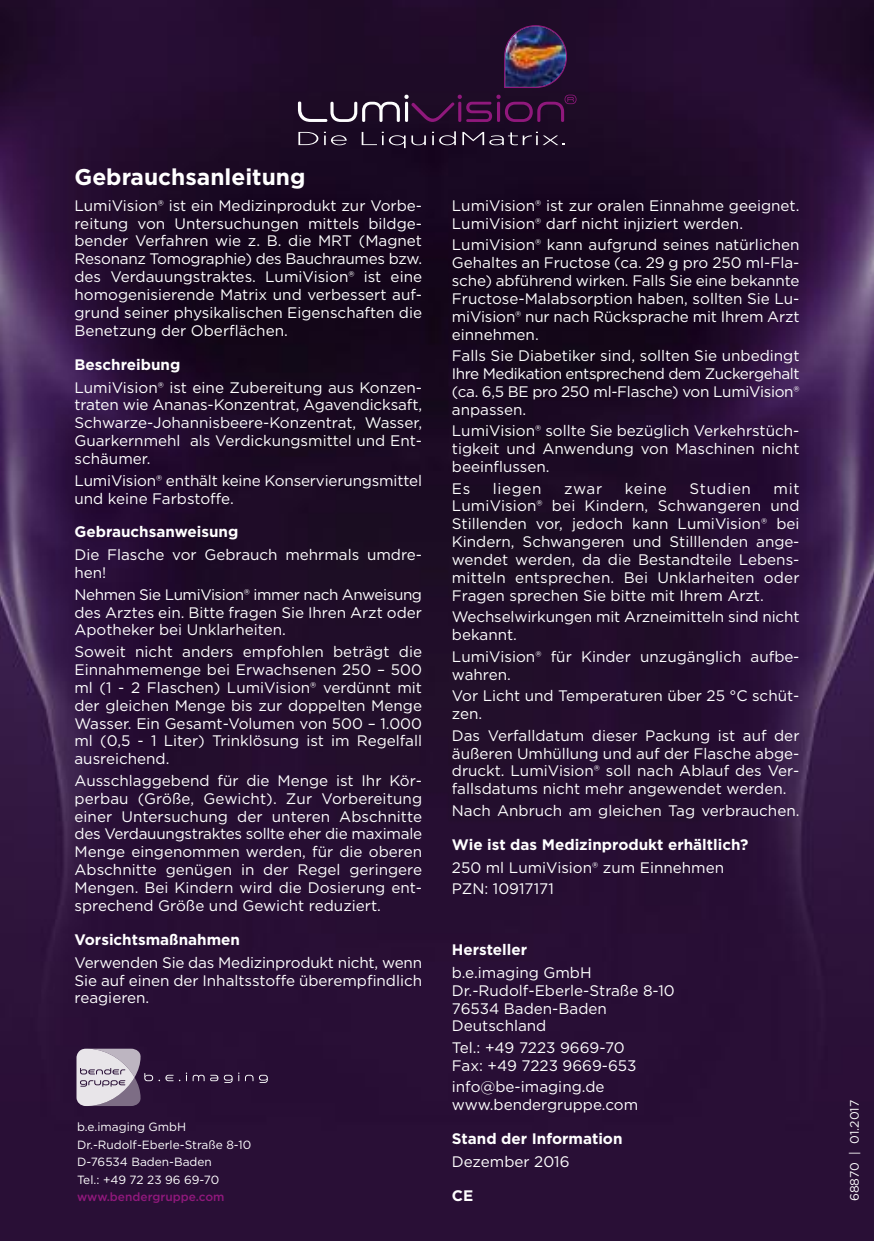
<style>
.page{position:relative;width:874px;height:1241px;background:#fff}
.page>*{position:absolute;margin:0;border:0;box-sizing:border-box;transform-origin:0 0}
.t1{font:700 22.75px "Gotham";color:#fff}
.t2{font:15.22px/17.8px "Gotham";color:#fff;text-align:justify}
.t3{font:700 15.22px "Gotham";color:#fff}
.t4{font:15.22px "Gotham";letter-spacing:.04em;color:#fff}
.t5{font:12.25px "Gotham";color:#fff}
.t6{font:11.9px/17.5px "Gotham";color:#fff}
.t7{font:500 11.9px "Gotham";color:#90187c}
</style>
<div class="page">
<img style="left:0;top:0;width:873px;height:1240px">
<svg style="left:298px;top:95px;width:278px;height:27px;background:#3e2041"></svg>
<svg style="left:298px;top:132px;width:20px;height:13px"></svg>
<svg style="left:324px;top:132px;width:22px;height:13px"></svg>
<svg style="left:361px;top:132px;width:44px;height:16px"></svg>
<svg style="left:411px;top:135px;width:14px;height:10px"></svg>
<svg style="left:432px;top:131px;width:23px;height:14px"></svg>
<svg style="left:462px;top:132px;width:102px;height:13px"></svg>
<img style="left:503px;top:25px;width:63px;height:63px">
<svg style="left:76px;top:1048px;width:97px;height:57px;background:#8d7f94"></svg>
<svg style="left:186px;top:1072px;width:18px;height:8px"></svg>
<svg style="left:210px;top:1074px;width:8px;height:6px"></svg>
<svg style="left:224px;top:1074px;width:8px;height:8px"></svg>
<svg style="left:245px;top:1074px;width:8px;height:6px"></svg>
<svg style="left:259px;top:1074px;width:9px;height:8px"></svg>
<h1 class="t1" style="left:74px;top:168px;width:232px">Gebrauchsanleitung</h1>
<p class="t2" style="left:74px;top:198px;width:349px">LumiVision® ist ein Medizinprodukt zur Vorbe&shy;reitung von Untersuchungen mittels bildge&shy;bender Verfahren wie z. B. die MRT (Magnet Resonanz Tomographie) des Bauchraumes bzw. des Verdauungstraktes. LumiVision® ist eine homogenisierende Matrix und verbessert auf&shy;grund seiner physikalischen Eigenschaften die Benetzung der Oberflächen.</p>
<p class="t3" style="left:74px;top:359px;width:107px">Beschreibung</p>
<p class="t2" style="left:74px;top:379px;width:349px">LumiVision® ist eine Zubereitung aus Konzen&shy;traten wie Ananas-Konzentrat, Agavendicksaft, Schwarze-Johannisbeere-Konzentrat, Wasser, Guarkernmehl als Verdickungsmittel und Ent&shy;schäumer.</p>
<p class="t2" style="left:74px;top:472px;width:349px">LumiVision® enthält keine Konservierungsmittel und keine Farbstoffe.</p>
<p class="t3" style="left:74px;top:526px;width:165px">Gebrauchsanweisung</p>
<p class="t2" style="left:74px;top:547px;width:349px">Die Flasche vor Gebrauch mehrmals umdre&shy;hen!</p>
<p class="t2" style="left:74px;top:586px;width:349px">Nehmen Sie LumiVision® immer nach Anweisung des Arztes ein. Bitte fragen Sie Ihren Arzt oder Apotheker bei Unklarheiten.</p>
<p class="t2" style="left:74px;top:644px;width:349px">Soweit nicht anders empfohlen beträgt die Einnahmemenge bei Erwachsenen 250 – 500 ml (1 - 2 Flaschen) LumiVision® verdünnt mit der gleichen Menge bis zur doppelten Menge Wasser. Ein Gesamt-Volumen von 500 – 1.000 ml (0,5 - 1 Liter) Trinklösung ist im Regelfall ausreichend.</p>
<p class="t2" style="left:74px;top:772px;width:349px">Ausschlaggebend für die Menge ist Ihr Kör&shy;perbau (Größe, Gewicht). Zur Vorbereitung einer Untersuchung der unteren Abschnitte des Verdauungstraktes sollte eher die maximale Menge eingenommen werden, für die oberen Abschnitte genügen in der Regel geringere Mengen. Bei Kindern wird die Dosierung ent&shy;sprechend Größe und Gewicht reduziert.</p>
<p class="t3" style="left:74px;top:934px;width:167px">Vorsichtsmaßnahmen</p>
<p class="t2" style="left:74px;top:954px;width:349px">Verwenden Sie das Medizinprodukt nicht, wenn Sie auf einen der Inhaltsstoffe überempfindlich reagieren.</p>
<p class="t6" style="left:77px;top:1118px;width:176px">b.e.imaging GmbH<br>Dr.-Rudolf-Eberle-Straße 8-10<br>D-76534 Baden-Baden<br>Tel.: +49 72 23 96 69-70</p>
<p class="t7" style="left:77px;top:1192px;width:149px">www.bendergruppe.com</p>
<p class="t2" style="left:451px;top:198px;width:349px">LumiVision® ist zur oralen Einnahme geeignet.<br>LumiVision® darf nicht injiziert werden.</p>
<p class="t2" style="left:451px;top:237px;width:349px">LumiVision® kann aufgrund seines natürlichen Gehaltes an Fructose (ca. 29 g pro 250 ml-Fla&shy;sche) abführend wirken. Falls Sie eine bekannte Fructose-Malabsorption haben, sollten Sie Lu&shy;miVision® nur nach Rücksprache mit Ihrem Arzt einnehmen.</p>
<p class="t2" style="left:451px;top:348px;width:349px">Falls Sie Diabetiker sind, sollten Sie unbedingt Ihre Medikation entsprechend dem Zuckergehalt (ca. 6,5 BE pro 250 ml-Flasche) von LumiVision® anpassen.</p>
<p class="t2" style="left:451px;top:423px;width:349px">LumiVision® sollte Sie bezüglich Verkehrstüch&shy;tigkeit und Anwendung von Maschinen nicht beeinflussen.</p>
<p class="t2" style="left:451px;top:480px;width:20px">Es</p>
<p class="t2" style="left:492px;top:480px;width:50px">liegen</p>
<p class="t2" style="left:564px;top:480px;width:40px">zwar</p>
<p class="t2" style="left:624px;top:480px;width:44px">keine</p>
<p class="t4" style="left:689px;top:483px;width:63px">Studien</p>
<p class="t2" style="left:451px;top:480px;width:349px;text-indent:321px">mit LumiVision® bei Kindern, Schwangeren und Stillenden vor, jedoch kann LumiVision® bei Kindern, Schwangeren und Stilllenden ange&shy;wendet werden, da die Bestandteile Lebens&shy;mitteln entsprechen. Bei Unklarheiten oder Fragen sprechen Sie bitte mit Ihrem Arzt.</p>
<p class="t2" style="left:451px;top:609px;width:349px">Wechselwirkungen mit Arzneimitteln sind nicht bekannt.</p>
<p class="t2" style="left:451px;top:648px;width:349px">LumiVision® für Kinder unzugänglich aufbe&shy;wahren.</p>
<p class="t2" style="left:451px;top:688px;width:349px">Vor Licht und Temperaturen über 25 °C schüt&shy;zen.</p>
<p class="t2" style="left:451px;top:727px;width:349px">Das Verfalldatum dieser Packung ist auf der äußeren Umhüllung und auf der Flasche abge&shy;druckt. LumiVision® soll nach Ablauf des Ver&shy;fallsdatums nicht mehr angewendet werden.</p>
<p class="t2" style="left:451px;top:802px;width:349px">Nach Anbruch am gleichen Tag verbrauchen.</p>
<p class="t3" style="left:451px;top:839px;width:298px">Wie ist das Medizinprodukt erhältlich?</p>
<p class="t2" style="left:451px;top:857px;width:273px;line-height:21.5px">250 ml LumiVision® zum Einnehmen<br>PZN: 10917171</p>
<p class="t3" style="left:451px;top:944px;width:77px">Hersteller</p>
<p class="t2" style="left:451px;top:964px;width:224px;text-align:left">b.e.imaging GmbH<br>Dr.-Rudolf-Eberle-Straße 8-10<br>76534 Baden-Baden<br>Deutschland</p>
<p class="t2" style="left:451px;top:1039px;width:186px">Tel.: +49 7223 9669-70<br>Fax: +49 7223 9669-653</p>
<p class="t2" style="left:451px;top:1079px;width:188px">info@be-imaging.de www.bendergruppe.com</p>
<p class="t3" style="left:451px;top:1133px;width:172px">Stand der Information</p>
<p class="t2" style="left:451px;top:1153px;width:119px">Dezember 2016</p>
<p class="t3" style="left:451px;top:1190px;width:23px">CE</p>
<p class="t5" style="left:849px;top:1200px;width:103px;rotate:-90deg">68870 | 01.2017</p>
</div>
